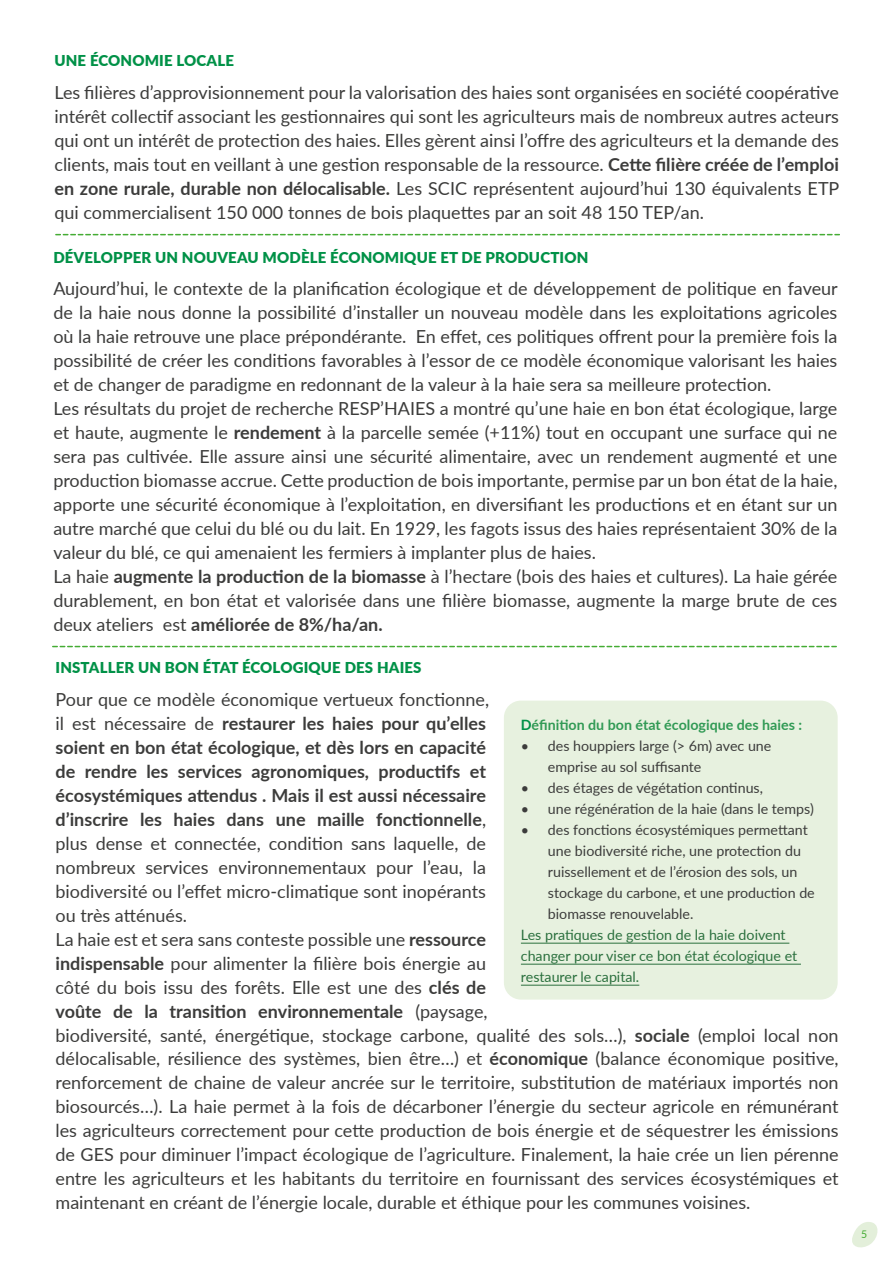
<style>
.page{position:relative;width:893px;height:1263px;background:#fff}
.page>*{position:absolute;margin:0;border:0;box-sizing:border-box;transform-origin:0 0}
.t1{font:18px/24px "Lato";color:#3c3c3b}
.t2{font:900 15px "Lato";letter-spacing:.01em;color:#009147}
.t3{font:14.25px/21px "Lato";color:#3c3c3b}
.t4{font:14.25px/21px "Lato";color:#2b703e}
.t5{font:700 14.25px "Lato";color:#319a55}
.t6{font:10.5px "Lato";color:#45ac34}
.s1{font-weight:700}
.s2{color:#009147}
</style>
<div class="page">
<svg style="left:852px;top:1222px;width:26px;height:26px"></svg>
<svg style="left:56px;top:234px;width:783px;height:1px"></svg>
<svg style="left:53px;top:646px;width:783px;height:1px"></svg>
<div style="left:504px;top:701px;width:334px;height:298px;background:#e7f1df;border-radius:17px"></div>
<hr style="left:521px;top:943px;width:268px;height:1px;background:#2b703e">
<hr style="left:521px;top:964px;width:280px;height:1px;background:#2b703e">
<hr style="left:521px;top:985px;width:118px;height:1px;background:#2b703e">
<p class="t2" style="left:54px;top:49px;width:181px">UNE ÉCONOMIE LOCALE</p>
<p class="t1" style="left:54px;top:79px;width:786px;text-align:justify">Les filières d’approvisionnement pour la valorisation des haies sont organisées en société coopérative intérêt collectif associant les gestionnaires qui sont les agriculteurs mais de nombreux autres acteurs qui ont un intérêt de protection des haies. Elles gèrent ainsi l’offre des agriculteurs et la demande des clients, mais tout en veillant à une gestion responsable de la ressource. <span class="s1">Cette filière créée de l’emploi en zone rurale, durable non délocalisable.</span> Les SCIC représentent aujourd’hui 130 équivalents ETP qui commercialisent 150 000 tonnes de bois plaquettes par an soit 48 150 TEP/an.</p>
<p class="t2" style="left:53px;top:246px;width:537px">DÉVELOPPER UN NOUVEAU MODÈLE ÉCONOMIQUE ET DE PRODUCTION</p>
<p class="t1" style="left:53px;top:276px;width:786px">Aujourd’hui, le contexte de la planification écologique et de développement de politique en faveur de la haie nous donne la possibilité d’installer un nouveau modèle dans les exploitations agricoles où la haie retrouve une place prépondérante. En effet, ces politiques offrent pour la première fois la possibilité de créer les conditions favorables à l’essor de ce modèle économique valorisant les haies et de changer de paradigme en redonnant de la valeur à la haie sera sa meilleure protection.<br>Les résultats du projet de recherche RESP’HAIES a montré qu’une haie en bon état écologique, large et haute, augmente le <span class="s1">rendement</span> à la parcelle semée (+11%) tout en occupant une surface qui ne sera pas cultivée. Elle assure ainsi une sécurité alimentaire, avec un rendement augmenté et une production biomasse accrue. Cette production de bois importante, permise par un bon état de la haie, apporte une sécurité économique à l’exploitation, en diversifiant les productions et en étant sur un autre marché que celui du blé ou du lait. En 1929, les fagots issus des haies représentaient 30% de la valeur du blé, ce qui amenaient les fermiers à implanter plus de haies.<br>La haie <span class="s1">augmente la production de la biomasse</span> à l’hectare (bois des haies et cultures). La haie gérée durablement, en bon état et valorisée dans une filière biomasse, augmente la marge brute de ces deux ateliers est <span class="s1">améliorée de 8%/ha/an.</span></p>
<p class="t2" style="left:56px;top:656px;width:367px">INSTALLER UN BON ÉTAT ÉCOLOGIQUE DES HAIES</p>
<p class="t1" style="left:56px;top:686px;width:785px">Pour que ce modèle économique vertueux fonctionne,<br>il est nécessaire de <span class="s1">restaurer les haies pour qu’elles<br>soient en bon état écologique, et dès lors en capacité<br>de rendre les services agronomiques, productifs et<br>écosystémiques attendus . Mais il est aussi nécessaire<br>d’inscrire les haies dans une maille fonctionnelle</span>,<br>plus dense et connectée, condition sans laquelle, de<br>nombreux services environnementaux pour l’eau, la<br>biodiversité ou l’effet micro-climatique sont inopérants<br>ou très atténués.<br>La haie est et sera sans conteste possible une <span class="s1">ressource<br>indispensable</span> pour alimenter la filière bois énergie au<br>côté du bois issu des forêts. Elle est une des <span class="s1">clés de<br>voûte de la transition environnementale</span> (paysage,<br>biodiversité, santé, énergétique, stockage carbone, qualité des sols…), <span class="s1">sociale</span> (emploi local non délocalisable, résilience des systèmes, bien être…) et <span class="s1">économique</span> (balance économique positive, renforcement de chaine de valeur ancrée sur le territoire, substitution de matériaux importés non biosourcés…). La haie permet à la fois de décarboner l’énergie du secteur agricole en rémunérant les agriculteurs correctement pour cette production de bois énergie et de séquestrer les émissions de GES pour diminuer l’impact écologique de l’agriculture. Finalement, la haie crée un lien pérenne entre les agriculteurs et les habitants du territoire en fournissant des services écosystémiques et maintenant en créant de l’énergie locale, durable et éthique pour les communes voisines.</p>
<p class="t5" style="left:521px;top:714px;width:283px"><span class="s2">D</span>éfinition du bon état écologique des haies :</p>
<p class="t3" style="left:548px;top:734px;width:225px;text-indent:-27px">• des houppiers large (&gt; 6m) avec une emprise au sol suffisante</p>
<p class="t3" style="left:521px;top:776px;width:244px">• des étages de végétation continus,</p>
<p class="t3" style="left:521px;top:797px;width:294px">• une régénération de la haie (dans le temps)</p>
<p class="t3" style="left:548px;top:818px;width:268px;text-indent:-27px">• des fonctions écosystémiques permettant une biodiversité riche, une protection du ruissellement et de l’érosion des sols, un stockage du carbone, et une production de biomasse renouvelable.</p>
<p class="t4" style="left:521px;top:923px;width:278px">Les pratiques de gestion de la haie doivent changer pour viser ce bon état écologique et restaurer le capital.</p>
<p class="t6" style="left:861px;top:1227px;width:8px">5</p>
</div>
